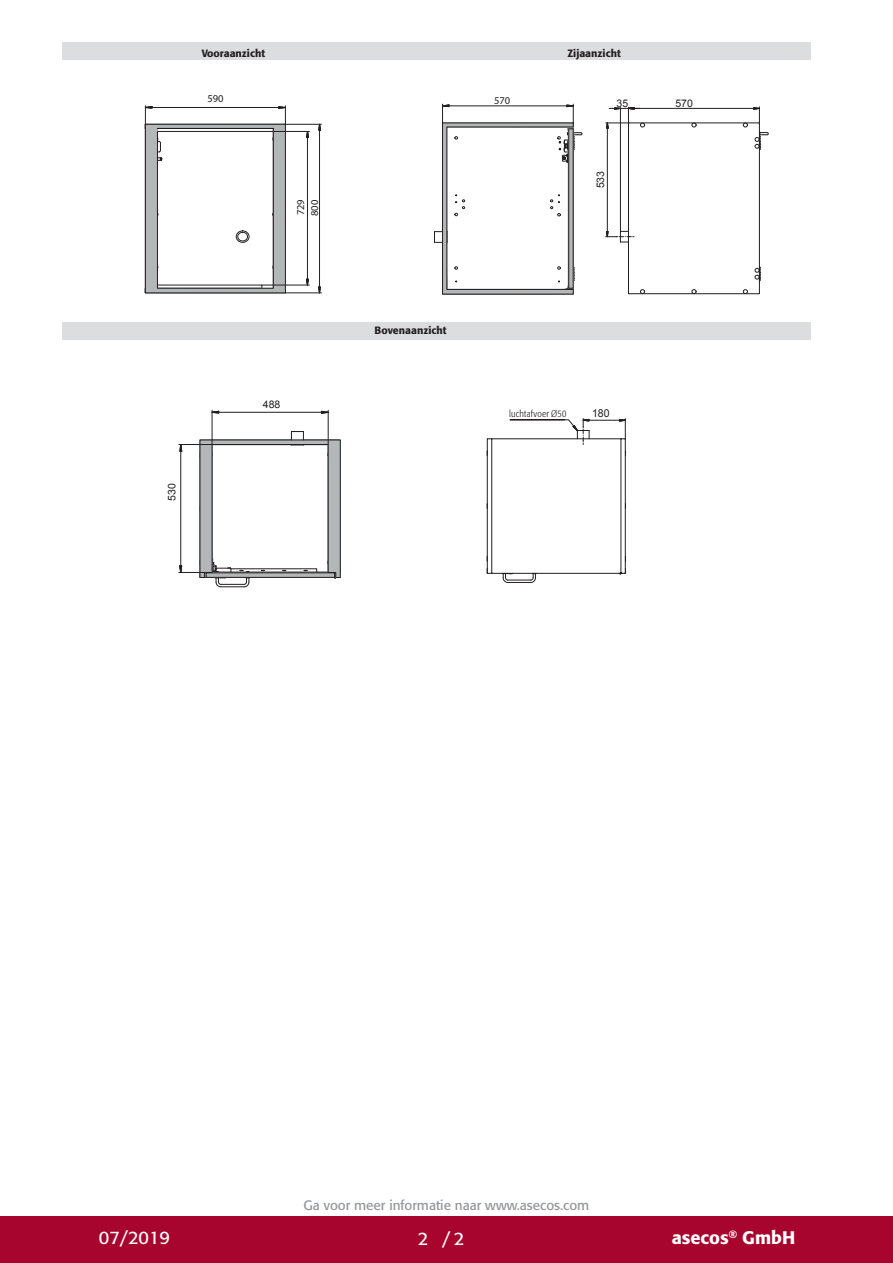
<style>
.page{position:relative;width:893px;height:1263px;background:#fff}
.page>*{position:absolute;margin:0;border:0;box-sizing:border-box;transform-origin:0 0}
.t1{font:500 18px "Formata Pro";color:#fff}
.t2{font:18px "Formata Pro";color:#fff}
.CB_AF_U4-Fachhaendle{font:13.5px "Formata Pro";color:#939598}
.t3{font:10.95px "Arial";color:#231f20;scale:.96 1}
.t4{font:500 10.5px "Formata Pro";color:#231f20}
.t5{font:10.5px "Arial";color:#231f20}
.t6{font:10.5px/14.1px "Myriad Pro";color:#231f20}
.t7{font:10.35px "Myriad Pro";color:#231f20}
.t8{font:300 condensed 9.75px "Formata Pro";letter-spacing:.025em;color:#231f20}
</style>
<div class="page">
<div style="left:0;top:1216px;width:893px;height:47px;background:#a7052d"></div>
<div style="left:63px;top:43px;width:748px;height:17px;background:#dcdddf"></div>
<div style="left:63px;top:322px;width:748px;height:17px;background:#dcdddf"></div>
<svg style="left:139px;top:105px;width:153px;height:235px"></svg>
<svg style="left:306px;top:278px;width:3px;height:7px"></svg>
<svg style="left:306px;top:132px;width:3px;height:6px"></svg>
<hr style="left:307px;top:137px;width:1px;height:142px;background:#231f20">
<hr style="left:273px;top:131px;width:36px;height:1px;background:#231f20">
<hr style="left:262px;top:285px;width:47px;height:1px;background:#231f20">
<svg style="left:318px;top:123px;width:3px;height:8px"></svg>
<svg style="left:318px;top:286px;width:3px;height:8px"></svg>
<hr style="left:319px;top:130px;width:1px;height:157px;background:#231f20">
<hr style="left:285px;top:292px;width:36px;height:1px;background:#231f20">
<hr style="left:285px;top:124px;width:36px;height:1px;background:#231f20">
<svg style="left:179px;top:410px;width:162px;height:178px"></svg>
<hr style="left:629px;top:293px;width:130px;height:1px;background:#231f20">
<hr style="left:629px;top:123px;width:130px;height:1px;background:#231f20">
<hr style="left:759px;top:123px;width:1px;height:170px;background:#231f20">
<svg style="left:743px;top:289px;width:5px;height:5px"></svg>
<svg style="left:691px;top:123px;width:5px;height:4px"></svg>
<svg style="left:691px;top:289px;width:5px;height:5px"></svg>
<svg style="left:755px;top:266px;width:6px;height:15px"></svg>
<hr style="left:634px;top:108px;width:120px;height:1px;background:#231f20">
<svg style="left:743px;top:107px;width:26px;height:43px"></svg>
<svg style="left:434px;top:103px;width:211px;height:480px"></svg>
<hr style="left:620px;top:108px;width:1px;height:123px;background:#231f20">
<p class="t4" style="left:202px;top:46px;width:65px">Vooraanzicht</p>
<p class="t4" style="left:567px;top:46px;width:55px">Zijaanzicht</p>
<p class="t6" style="left:207px;top:92px;width:18px">590</p>
<p class="t7" style="left:494px;top:94px;width:18px">570</p>
<p class="t6" style="left:293px;top:216px;width:18px;rotate:-90deg">729<br>800</p>
<p class="t5" style="left:616px;top:96px;width:13px">35</p>
<p class="t5" style="left:675px;top:96px;width:19px">570</p>
<p class="t5" style="left:594px;top:188px;width:19px;rotate:-90deg">533</p>
<p class="t5" style="left:165px;top:501px;width:19px;rotate:-90deg">530</p>
<p class="t5" style="left:263px;top:397px;width:19px">488</p>
<p class="t4" style="left:375px;top:323px;width:73px">Bovenaanzicht</p>
<p class="t8" style="left:509px;top:408px;width:59px">luchtafvoer Ø50</p>
<p class="t3" style="left:592px;top:406px;width:20px">180</p>
<p class="CB_AF_U4-Fachhaendle" style="left:304px;top:1196px;width:287px">Ga voor meer informatie naar www.asecos.com</p>
<p class="t2" style="left:99px;top:1225px;width:73px">07/2019</p>
<p class="t2" style="left:418px;top:1227px;width:12px">2</p>
<p class="t2" style="left:442px;top:1227px;width:23px">/2</p>
<h1 class="t1" style="left:672px;top:1225px;width:125px">asecos<sup>®</sup> GmbH</h1>
</div>
